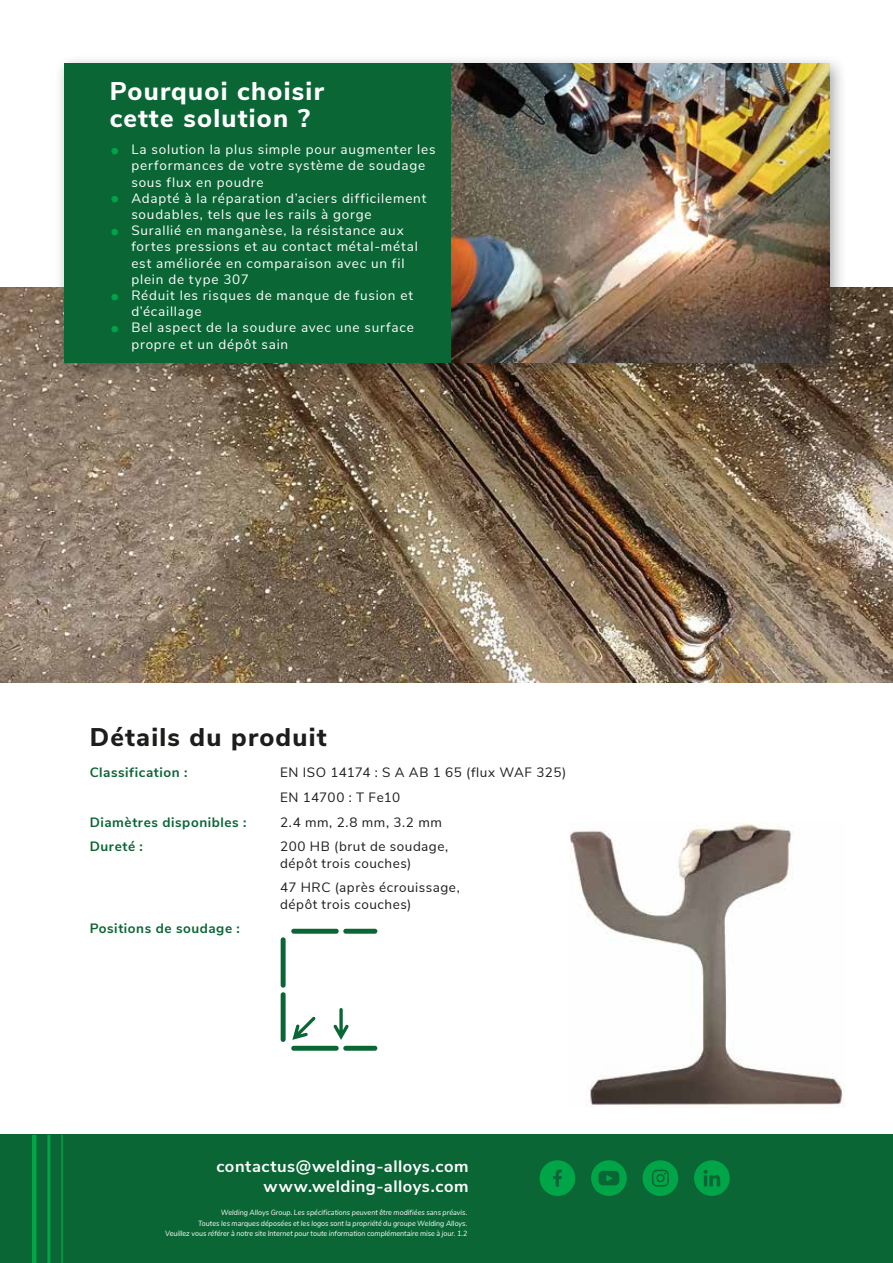
<style>
.page{position:relative;width:893px;height:1263px;background:#fff}
.page>*{position:absolute;margin:0;border:0;box-sizing:border-box;transform-origin:0 0}
.t1{font:800 25.5px/27px "Nunito Sans";letter-spacing:.05em;color:#fff}
.t2{font:800 25.5px "Nunito Sans";letter-spacing:.05em;color:#1d1d1b}
.t3{font:700 16.5px/19.8px "Nunito Sans";letter-spacing:.03em;color:#fff;text-align:right}
.t4{font:13.5px/16.2px "Nunito Sans";letter-spacing:.06em;color:#fff}
.t5{font:13.5px/16.2px "Nunito Sans";letter-spacing:.04em;color:#1d1d1b}
.t6{font:700 13.5px "Nunito Sans";letter-spacing:.04em;color:#0a6635}
.t7{font:italic 7.5px/10.5px "Nunito Sans";letter-spacing:.005em;color:#fff;text-align:right;scale:.95 1}
.s1{font-weight:900;font-size:18px;color:#00a547}
</style>
<div class="page">
<img style="left:570px;top:822px;width:275px;height:285px">
<img style="left:0;top:287px;width:893px;height:395px">
<div style="left:54px;top:54px;width:793px;height:327px;background:#1d1d1b;opacity:.4"></div>
<img style="left:451px;top:64px;width:378px;height:299px">
<div style="left:64px;top:64px;width:387px;height:299px;background:#0a6635"></div>
<div style="left:0;top:1135px;width:893px;height:128px;background:#0a6635"></div>
<hr style="left:32px;top:1135px;width:4px;height:128px;background:#00a547">
<hr style="left:47px;top:1135px;width:3px;height:128px;background:#00a547">
<hr style="left:61px;top:1135px;width:2px;height:128px;background:#00a547">
<div style="left:540px;top:1160px;width:35px;height:36px;background:#00a547;border-radius:50%"></div>
<svg style="left:553px;top:1170px;width:9px;height:16px"></svg>
<div style="left:591px;top:1160px;width:36px;height:36px;background:#00a547;border-radius:50%"></div>
<svg style="left:598px;top:1171px;width:21px;height:14px"></svg>
<div style="left:694px;top:1160px;width:36px;height:36px;background:#00a547;border-radius:50%"></div>
<svg style="left:703px;top:1170px;width:17px;height:16px"></svg>
<div style="left:643px;top:1160px;width:35px;height:36px;background:#00a547;border-radius:50%"></div>
<svg style="left:652px;top:1169px;width:17px;height:17px"></svg>
<svg style="left:333px;top:1008px;width:16px;height:32px"></svg>
<svg style="left:292px;top:1017px;width:24px;height:23px"></svg>
<div style="left:291px;top:929px;width:48px;height:5px;background:#0a6635;border-radius:2px"></div>
<div style="left:291px;top:1046px;width:48px;height:5px;background:#0a6635;border-radius:2px"></div>
<div style="left:343px;top:929px;width:34px;height:5px;background:#0a6635;border-radius:2px"></div>
<div style="left:343px;top:1046px;width:34px;height:5px;background:#0a6635;border-radius:2px"></div>
<div style="left:281px;top:937px;width:5px;height:51px;background:#0a6635;border-radius:2px"></div>
<div style="left:281px;top:992px;width:5px;height:50px;background:#0a6635;border-radius:2px"></div>
<h1 class="t1" style="left:110px;top:76px;width:216px">Pourquoi choisir cette solution ?</h1>
<p class="t4" style="left:131px;top:141px;width:306px;text-indent:-21px"><span class="s1">•</span> La solution la plus simple pour augmenter les performances de votre système de soudage sous flux en poudre</p>
<p class="t4" style="left:131px;top:189px;width:296px;text-indent:-21px"><span class="s1">•</span> Adapté à la réparation d’aciers difficilement soudables, tels que les rails à gorge</p>
<p class="t4" style="left:131px;top:222px;width:288px;text-indent:-21px"><span class="s1">•</span> Surallié en manganèse, la résistance aux fortes pressions et au contact métal-métal est améliorée en comparaison avec un fil plein de type 307</p>
<p class="t4" style="left:131px;top:286px;width:283px;text-indent:-21px"><span class="s1">•</span> Réduit les risques de manque de fusion et d’écaillage</p>
<p class="t4" style="left:131px;top:319px;width:284px;text-indent:-21px"><span class="s1">•</span> Bel aspect de la soudure avec une surface propre et un dépôt sain</p>
<h1 class="t2" style="left:90px;top:718px;width:239px">Détails du produit</h1>
<p class="t6" style="left:90px;top:763px;width:99px">Classification :</p>
<p class="t5" style="left:280px;top:759px;width:288px;line-height:24.8px">EN ISO 14174 : S A AB 1 65 (flux WAF 325)<br>EN 14700 : T Fe10</p>
<p class="t6" style="left:90px;top:812px;width:158px">Diamètres disponibles :</p>
<p class="t5" style="left:280px;top:813px;width:163px">2.4 mm, 2.8 mm, 3.2 mm</p>
<p class="t6" style="left:90px;top:837px;width:55px">Dureté :</p>
<p class="t5" style="left:280px;top:838px;width:170px">200 HB (brut de soudage, dépôt trois couches)</p>
<p class="t5" style="left:280px;top:879px;width:181px">47 HRC (après écrouissage, dépôt trois couches)</p>
<p class="t6" style="left:90px;top:919px;width:152px">Positions de soudage :</p>
<p class="t3" style="left:216px;top:1156px;width:254px">contactus@welding-alloys.com www.welding-alloys.com</p>
<p class="t7" style="left:165px;top:1207px;width:320px">Welding Alloys Group. Les spécifications peuvent être modifiées sans préavis.<br>Toutes les marques déposées et les logos sont la propriété du groupe Welding Alloys.<br>Veuillez vous référer à notre site Internet pour toute information complémentaire mise à jour. 1.2</p>
</div>
